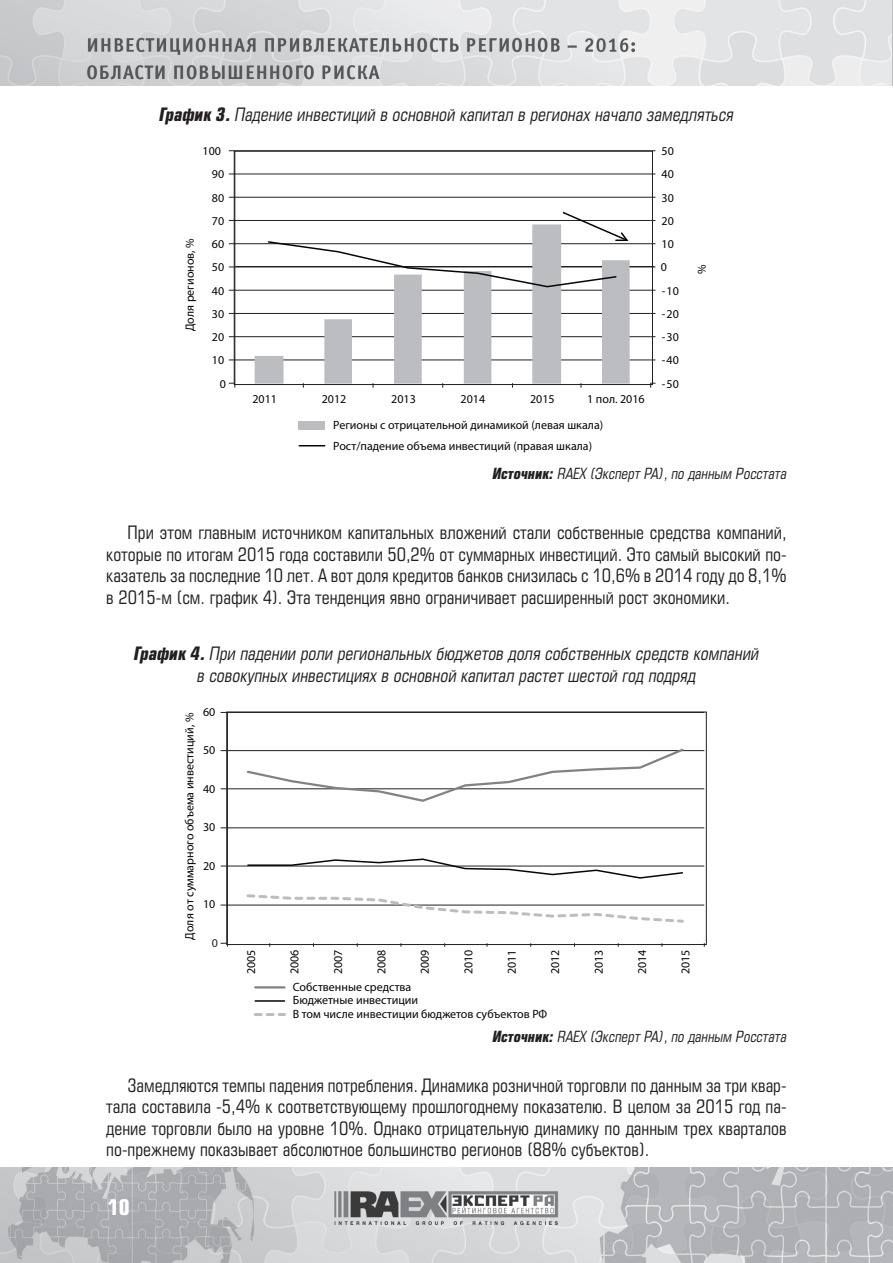
<style>
.page{position:relative;width:893px;height:1263px;background:#fff}
.page>*{position:absolute;margin:0;border:0;box-sizing:border-box;transform-origin:0 0}
.t1{font:700 21px "Europe Cond";color:#fff}
.t2{font:18px/21.6px "Europe Cond";color:#231f20;text-align:justify}
.t3{font:italic 18px/21.6px "Europe Cond";color:#231f20;text-align:center}
.t4{font:italic 15px "Europe Cond";color:#231f20}
.t5{font:12px/13.4px "Myriad Pro";color:#050504}
.t6{font:12px "Myriad Pro";color:#231f20}
.s1{font-weight:700}
</style>
<div class="page">
<img style="left:0;top:1167px;width:893px;height:96px">
<img style="left:0;top:0;width:893px;height:85px">
<hr style="left:235px;top:150px;width:416px;height:1px;background:#231f20">
<hr style="left:235px;top:174px;width:416px;height:1px;background:#231f20">
<hr style="left:235px;top:197px;width:416px;height:1px;background:#231f20">
<hr style="left:235px;top:313px;width:416px;height:1px;background:#231f20">
<hr style="left:235px;top:336px;width:416px;height:1px;background:#231f20">
<hr style="left:235px;top:360px;width:416px;height:1px;background:#231f20">
<hr style="left:234px;top:151px;width:1px;height:232px;background:#231f20">
<svg style="left:650px;top:383px;width:5px;height:5px"></svg>
<div style="left:299px;top:421px;width:26px;height:8px;background:#bcbdc0"></div>
<svg style="left:299px;top:445px;width:26px;height:1px"></svg>
<svg style="left:255px;top:291px;width:375px;height:93px"></svg>
<svg style="left:229px;top:210px;width:426px;height:81px"></svg>
<hr style="left:227px;top:712px;width:477px;height:1px;background:#231f20">
<hr style="left:227px;top:750px;width:477px;height:1px;background:#231f20">
<hr style="left:227px;top:788px;width:477px;height:1px;background:#231f20">
<hr style="left:227px;top:827px;width:477px;height:1px;background:#231f20">
<hr style="left:227px;top:866px;width:477px;height:1px;background:#231f20">
<hr style="left:227px;top:905px;width:477px;height:1px;background:#231f20">
<hr style="left:227px;top:712px;width:1px;height:231px;background:#231f20">
<svg style="left:221px;top:943px;width:7px;height:4px"></svg>
<svg style="left:245px;top:748px;width:440px;height:54px"></svg>
<svg style="left:246px;top:858px;width:438px;height:21px"></svg>
<svg style="left:245px;top:894px;width:441px;height:29px"></svg>
<hr style="left:255px;top:986px;width:30px;height:2px;background:#808285">
<hr style="left:255px;top:1000px;width:30px;height:2px;background:#050504">
<svg style="left:255px;top:1013px;width:30px;height:3px"></svg>
<p class="t3" style="left:159px;top:103px;width:576px"><span class="s1">График 3.</span> Падение инвестиций в основной капитал в регионах начало замедляться</p>
<p class="t5" style="left:203px;top:144px;width:20px">100</p>
<p class="t5" style="left:662px;top:144px;width:14px">50</p>
<p class="t5" style="left:212px;top:167px;width:14px">90</p>
<p class="t5" style="left:662px;top:167px;width:14px">40</p>
<p class="t5" style="left:212px;top:191px;width:14px">80</p>
<p class="t5" style="left:662px;top:191px;width:14px">30</p>
<p class="t5" style="left:212px;top:214px;width:14px">70</p>
<p class="t5" style="left:662px;top:214px;width:14px">20</p>
<p class="t5" style="left:183px;top:331px;width:95px;rotate:-90deg">Доля регионов, %</p>
<p class="t5" style="left:212px;top:237px;width:14px">60</p>
<p class="t5" style="left:212px;top:260px;width:14px">50</p>
<p class="t5" style="left:212px;top:284px;width:14px">40</p>
<p class="t5" style="left:212px;top:307px;width:14px">30</p>
<p class="t5" style="left:662px;top:237px;width:14px">10</p>
<p class="t5" style="left:661px;top:260px;width:8px">0</p>
<p class="t5" style="left:662px;top:284px;width:19px">-10</p>
<p class="t5" style="left:662px;top:307px;width:19px">-20</p>
<p class="t5" style="left:695px;top:274px;width:11px;rotate:-90deg">%</p>
<p class="t5" style="left:212px;top:330px;width:14px">20</p>
<p class="t5" style="left:662px;top:330px;width:19px">-30</p>
<p class="t5" style="left:212px;top:353px;width:14px">10</p>
<p class="t5" style="left:662px;top:353px;width:19px">-40</p>
<p class="t5" style="left:220px;top:377px;width:8px">0</p>
<p class="t5" style="left:662px;top:377px;width:19px">-50</p>
<p class="t5" style="left:252px;top:392px;width:26px">2011</p>
<p class="t5" style="left:322px;top:392px;width:26px">2012</p>
<p class="t5" style="left:391px;top:392px;width:26px">2013</p>
<p class="t5" style="left:461px;top:392px;width:26px">2014</p>
<p class="t5" style="left:530px;top:392px;width:26px">2015</p>
<p class="t5" style="left:587px;top:392px;width:59px">1 пол. 2016</p>
<p class="t5" style="left:333px;top:414px;width:271px;line-height:21.1px">Регионы с отрицательной динамикой (левая шкала)<br>Рост/падение объема инвестиций (правая шкала)</p>
<p class="t4" style="left:492px;top:464px;width:296px"><span class="s1">Источник:</span> RAEX (Эксперт РА), по данным Росстата</p>
<p class="t2" style="left:106px;top:522px;width:682px;text-indent:21px">При этом главным источником капитальных вложений стали собственные средства компаний, которые по итогам 2015 года составили 50,2% от суммарных инвестиций. Это самый высокий по&shy;казатель за последние 10 лет. А вот доля кредитов банков снизилась с 10,6% в 2014 году до 8,1% в 2015-м (см. график 4). Эта тенденция явно ограничивает расширенный рост экономики.</p>
<p class="t3" style="left:134px;top:642px;width:627px"><span class="s1">График 4.</span> При падении роли региональных бюджетов доля собственных средств компаний в совокупных инвестициях в основной капитал растет шестой год подряд</p>
<p class="t5" style="left:203px;top:705px;width:14px">60</p>
<p class="t5" style="left:183px;top:940px;width:228px;rotate:-90deg">Доля от суммарного объема инвестиций, %</p>
<p class="t5" style="left:203px;top:743px;width:14px">50</p>
<p class="t5" style="left:203px;top:782px;width:14px">40</p>
<p class="t5" style="left:203px;top:820px;width:14px">30</p>
<p class="t5" style="left:203px;top:859px;width:14px">20</p>
<p class="t5" style="left:203px;top:897px;width:14px">10</p>
<p class="t6" style="left:212px;top:935px;width:8px">0</p>
<p class="t5" style="left:244px;top:974px;width:26px;rotate:-90deg">2005</p>
<p class="t5" style="left:288px;top:974px;width:26px;rotate:-90deg">2006</p>
<p class="t5" style="left:331px;top:974px;width:26px;rotate:-90deg">2007</p>
<p class="t5" style="left:375px;top:974px;width:26px;rotate:-90deg">2008</p>
<p class="t5" style="left:418px;top:974px;width:26px;rotate:-90deg">2009</p>
<p class="t5" style="left:461px;top:974px;width:26px;rotate:-90deg">2010</p>
<p class="t5" style="left:505px;top:974px;width:26px;rotate:-90deg">2011</p>
<p class="t5" style="left:548px;top:974px;width:26px;rotate:-90deg">2012</p>
<p class="t5" style="left:592px;top:974px;width:26px;rotate:-90deg">2013</p>
<p class="t5" style="left:635px;top:974px;width:26px;rotate:-90deg">2014</p>
<p class="t5" style="left:679px;top:974px;width:26px;rotate:-90deg">2015</p>
<p class="t5" style="left:293px;top:980px;width:256px">Собственные средства<br>Бюджетные инвестиции<br>В том числе инвестиции бюджетов субъектов РФ</p>
<p class="t4" style="left:492px;top:1027px;width:296px"><span class="s1">Источник:</span> RAEX (Эксперт РА), по данным Росстата</p>
<p class="t2" style="left:106px;top:1074px;width:682px;text-indent:21px">Замедляются темпы падения потребления. Динамика розничной торговли по данным за три квар&shy;тала составила -5,4% к соответствующему прошлогоднему показателю. В целом за 2015 год па&shy;дение торговли было на уровне 10%. Однако отрицательную динамику по данным трех кварталов по-прежнему показывает абсолютное большинство регионов (88% субъектов).</p>
<p class="t1" style="left:108px;top:1193px;width:23px">10</p>
</div>
